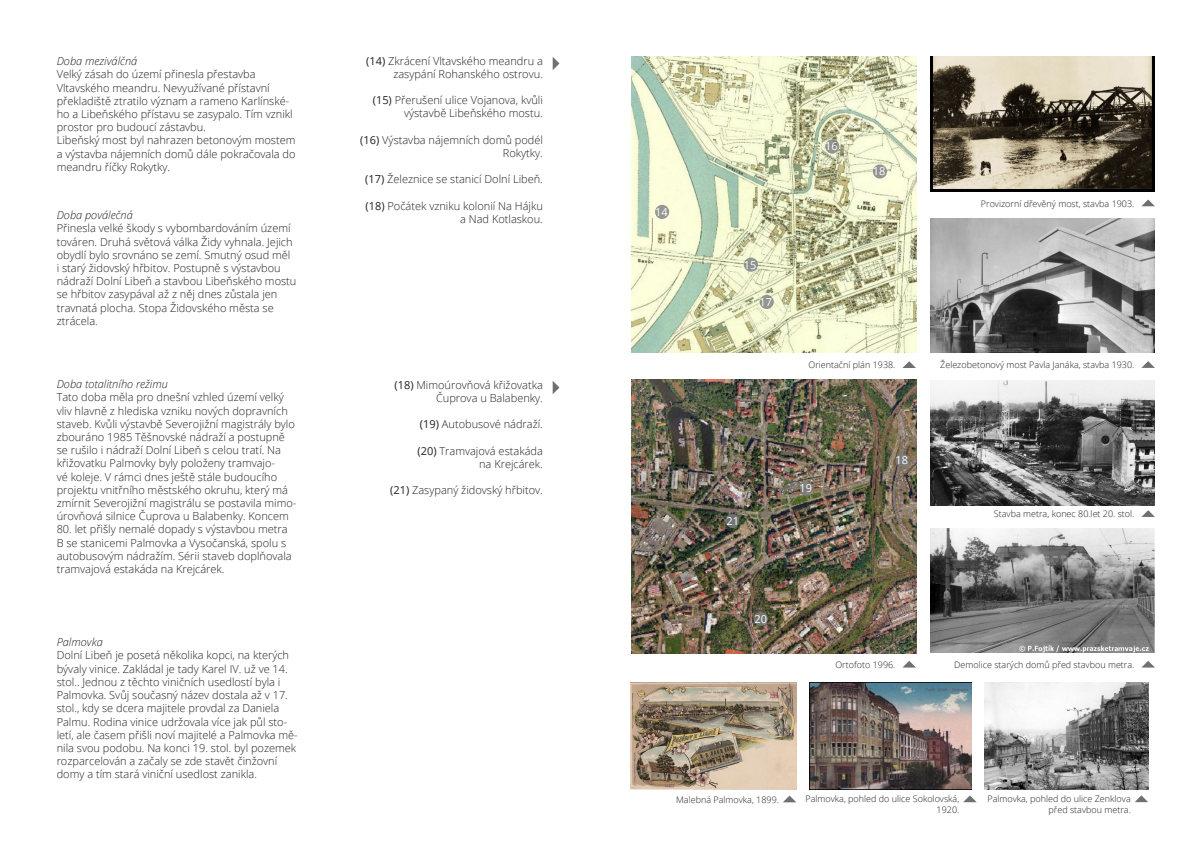
<style>
.page{position:relative;width:1191px;height:842px;background:#fff}
.page>*{position:absolute;margin:0;border:0;box-sizing:border-box;transform-origin:0 0}
.t1{font:300 11px/13.2px "Open Sans";color:#231f20;text-align:right}
.t2{font:italic 300 11px "Open Sans";color:#231f20}
.t3{font:11px "Open Sans";color:#fff}
.t4{font:300 9px/10.8px "Open Sans";color:#231f20;text-align:right}
.s1{font-weight:400}
</style>
<div class="page">
<svg style="left:552px;top:57px;width:7px;height:13px"></svg>
<svg style="left:552px;top:381px;width:7px;height:13px"></svg>
<img style="left:631px;top:380px;width:285px;height:273px">
<img style="left:631px;top:57px;width:285px;height:296px">
<img style="left:930px;top:57px;width:225px;height:134px">
<img style="left:930px;top:218px;width:225px;height:135px">
<svg style="left:1142px;top:199px;width:13px;height:7px"></svg>
<svg style="left:1141px;top:361px;width:14px;height:7px"></svg>
<svg style="left:902px;top:361px;width:14px;height:7px"></svg>
<img style="left:930px;top:380px;width:225px;height:125px">
<img style="left:930px;top:528px;width:225px;height:125px">
<svg style="left:1141px;top:510px;width:14px;height:7px"></svg>
<svg style="left:1142px;top:661px;width:13px;height:6px"></svg>
<svg style="left:895px;top:453px;width:14px;height:15px"></svg>
<svg style="left:753px;top:612px;width:14px;height:14px"></svg>
<svg style="left:903px;top:661px;width:13px;height:6px"></svg>
<img style="left:809px;top:682px;width:162px;height:107px">
<img style="left:631px;top:682px;width:165px;height:108px">
<img style="left:984px;top:682px;width:164px;height:107px">
<div style="left:655px;top:205px;width:14px;height:14px;background:#959792;border-radius:50%"></div>
<svg style="left:744px;top:258px;width:14px;height:14px"></svg>
<svg style="left:825px;top:139px;width:14px;height:15px"></svg>
<div style="left:759px;top:295px;width:14px;height:14px;background:#949692;border-radius:50%"></div>
<svg style="left:799px;top:481px;width:14px;height:15px"></svg>
<div style="left:725px;top:514px;width:14px;height:14px;background:#6e7371;border-radius:50%"></div>
<svg style="left:873px;top:164px;width:14px;height:15px"></svg>
<svg style="left:1135px;top:795px;width:13px;height:7px"></svg>
<svg style="left:963px;top:795px;width:13px;height:7px"></svg>
<svg style="left:783px;top:795px;width:13px;height:7px"></svg>
<p class="t2" style="left:57px;top:54px;width:82px">Doba meziválčná</p>
<p class="t1" style="left:57px;top:67px;width:240px;text-align:left">Velký zásah do území přinesla přestavba Vltavského meandru. Nevyužívané přístavní překladiště ztratilo význam a rameno Karlínské&shy;ho a Libeňského přístavu se zasypalo. Tím vznikl prostor pro budoucí zástavbu.<br>Libeňský most byl nahrazen betonovým mostem a výstavba nájemních domů dále pokračovala do meandru říčky Rokytky.</p>
<p class="t2" style="left:57px;top:208px;width:78px">Doba poválečná</p>
<p class="t1" style="left:57px;top:222px;width:241px;text-align:left">Přinesla velké škody s vybombardováním území továren. Druhá světová válka Židy vyhnala. Jejich obydlí bylo srovnáno se zemí. Smutný osud měl<br>i starý židovský hřbitov. Postupně s výstavbou nádraží Dolní Libeň a stavbou Libeňského mostu se hřbitov zasypával až z něj dnes zůstala jen travnatá plocha. Stopa Židovského města se ztrácela.</p>
<p class="t2" style="left:57px;top:377px;width:113px">Doba totalitního režimu</p>
<p class="t1" style="left:57px;top:390px;width:241px;text-align:left">Tato doba měla pro dnešní vzhled území velký vliv hlavně z hlediska vzniku nových dopravních staveb. Kvůli výstavbě Severojižní magistrály bylo zbouráno 1985 Těšnovské nádraží a postupně se rušilo i nádraží Dolní Libeň s celou tratí. Na křižovatku Palmovky byly položeny tramvajo-<br>vé koleje. V rámci dnes ještě stále budoucího projektu vnitřního městského okruhu, který má zmírnit Severojižní magistrálu se postavila mimo&shy;úrovňová silnice Čuprova u Balabenky. Koncem</p>
<p class="t1" style="left:57px;top:522px;width:236px;text-align:left">80. let přišly nemalé dopady s výstavbou metra B se stanicemi Palmovka a Vysočanská, spolu s autobusovým nádražím. Sérii staveb doplňovala tramvajová estakáda na Krejcárek.</p>
<p class="t2" style="left:57px;top:635px;width:48px">Palmovka</p>
<p class="t1" style="left:57px;top:649px;width:242px;text-align:left">Dolní Libeň je posetá několika kopci, na kterých bývaly vinice. Zakládal je tady Karel IV. už ve 14. stol.. Jednou z těchto viničních usedlostí byla i Palmovka. Svůj současný název dostala až v 17. stol., kdy se dcera majitele provdal za Daniela Palmu. Rodina vinice udržovala více jak půl sto&shy;letí, ale časem přišli noví majitelé a Palmovka mě&shy;nila svou podobu. Na konci 19. stol. byl pozemek rozparcelován a začaly se zde stavět činžovní domy a tím stará viniční usedlost zanikla.</p>
<p class="t1" style="left:366px;top:54px;width:178px"><span class="s1">(14)</span> Zkrácení Vltavského meandru a zasypání Rohanského ostrovu.</p>
<p class="t1" style="left:373px;top:93px;width:172px"><span class="s1">(15)</span> Přerušení ulice Vojanova, kvůli výstavbě Libeňského mostu.</p>
<p class="t1" style="left:360px;top:133px;width:184px"><span class="s1">(16)</span> Výstavba nájemních domů podél<br>Rokytky.</p>
<p class="t1" style="left:365px;top:173px;width:179px"><span class="s1">(17)</span> Železnice se stanicí Dolní Libeň.</p>
<p class="t1" style="left:365px;top:199px;width:179px"><span class="s1">(18)</span> Počátek vzniku kolonií Na Hájku a Nad Kotlaskou.</p>
<p class="t1" style="left:394px;top:378px;width:150px"><span class="s1">(18)</span> Mimoúrovňová křižovatka<br>Čuprova u Balabenky.</p>
<p class="t1" style="left:420px;top:417px;width:124px"><span class="s1">(19)</span> Autobusové nádraží.</p>
<p class="t1" style="left:417px;top:444px;width:127px"><span class="s1">(20)</span> Tramvajová estakáda na Krejcárek.</p>
<p class="t1" style="left:390px;top:483px;width:154px"><span class="s1">(21)</span> Zasypaný židovský hřbitov.</p>
<p class="t3" style="left:655px;top:204px;width:14px">14</p>
<p class="t3" style="left:744px;top:257px;width:14px">15</p>
<p class="t3" style="left:759px;top:294px;width:14px">17</p>
<p class="t3" style="left:825px;top:139px;width:14px">16</p>
<p class="t3" style="left:873px;top:164px;width:14px">18</p>
<p class="t4" style="left:981px;top:198px;width:155px">Provizorní dřevěný most, stavba 1903.</p>
<p class="t4" style="left:808px;top:359px;width:88px">Orientační plán 1938.</p>
<p class="t4" style="left:940px;top:359px;width:196px">Železobetonový most Pavla Janáka, stavba 1930.</p>
<p class="t3" style="left:726px;top:513px;width:14px">21</p>
<p class="t3" style="left:799px;top:481px;width:14px">19</p>
<p class="t3" style="left:895px;top:453px;width:14px">18</p>
<p class="t4" style="left:994px;top:508px;width:142px">Stavba metra, konec 80.let 20. stol.</p>
<p class="t3" style="left:754px;top:611px;width:14px">20</p>
<p class="t4" style="left:835px;top:659px;width:61px">Ortofoto 1996.</p>
<p class="t4" style="left:954px;top:659px;width:182px">Demolice starých domů před stavbou metra.</p>
<p class="t4" style="left:676px;top:794px;width:104px">Malebná Palmovka, 1899.</p>
<p class="t4" style="left:805px;top:793px;width:155px">Palmovka, pohled do ulice Sokolovská,<br>1920.</p>
<p class="t4" style="left:987px;top:793px;width:145px">Palmovka, pohled do ulice Zenklova před stavbou metra.</p>
</div>
